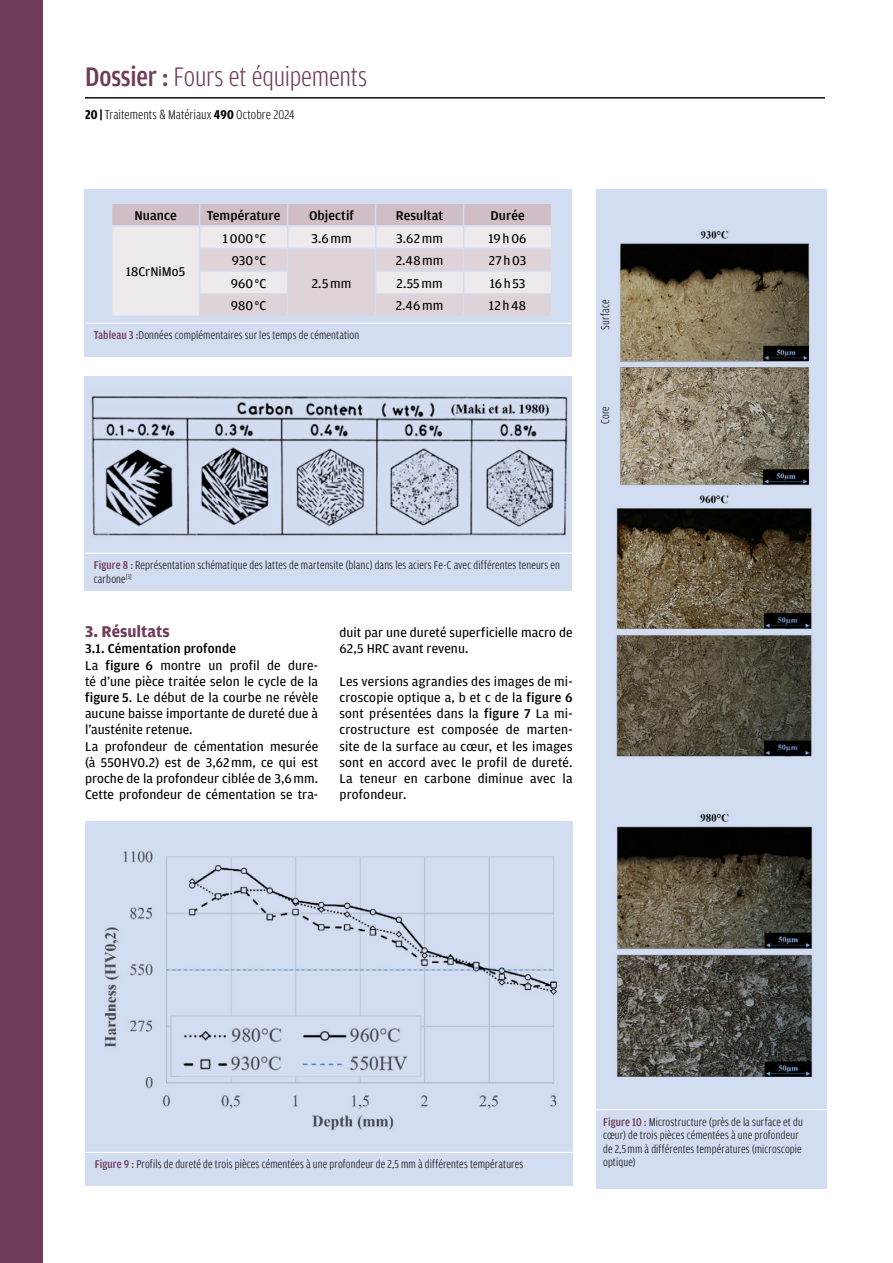
<style>
.page{position:relative;width:893px;height:1263px;background:#fff}
.page>*{position:absolute;margin:0;border:0;box-sizing:border-box;transform-origin:0 0}
.t1{font:300 28.5px "Amplitude Cond";letter-spacing:-.01em;color:#6f3c5a}
.Articles-Texte{font:700 16.5px "Amplitude";color:#6f3c5a}
.Articles-Texte-2{font:13.5px/16.2px "Amplitude";letter-spacing:.005em;color:#000;text-align:justify}
.Articles-Texte-3{font:500 13.5px "Amplitude";letter-spacing:.005em;color:#000}
.t2{font:300 13.5px "Amplitude Cond";letter-spacing:.005em;color:#000}
.Légendes{font:300 12px/13.5px "Amplitude Cond";letter-spacing:.01em;color:#000}
.s1{font-weight:500}
.s2{font-weight:700}
.s3{font-weight:500;color:#6f3c5a}
</style>
<div class="page">
<hr style="left:85px;top:98px;width:740px;height:1px;background:#000">
<div style="left:0;top:0;width:43px;height:1263px;background:#6f3c5a"></div>
<div style="left:85px;top:189px;width:487px;height:168px;background:#d3ddf2"></div>
<svg style="left:112px;top:204px;width:439px;height:112px"></svg>
<hr style="left:85px;top:323px;width:486px;height:1px;background:#fff">
<div style="left:85px;top:821px;width:487px;height:365px;background:#d3ddf2"></div>
<hr style="left:86px;top:1152px;width:491px;height:1px;background:#fff">
<img style="left:104px;top:851px;width:453px;height:280px">
<div style="left:596px;top:189px;width:230px;height:999px;background:#d3ddf2"></div>
<img style="left:616px;top:230px;width:196px;height:527px">
<img style="left:616px;top:813px;width:197px;height:264px">
<hr style="left:595px;top:1109px;width:233px;height:1px;background:#fff">
<div style="left:84px;top:376px;width:487px;height:214px;background:#d3ddf2"></div>
<hr style="left:85px;top:553px;width:491px;height:1px;background:#fff">
<img style="left:91px;top:396px;width:477px;height:140px">
<h1 class="t1" style="left:85px;top:62px;width:284px"><span class="s1">Dossier :</span> Fours et équipements</h1>
<p class="t2" style="left:85px;top:107px;width:211px"><span class="s2">20 |</span> Traitements &amp; Matériaux <span class="s2">490</span> Octobre 2024</p>
<p class="Articles-Texte-3" style="left:134px;top:208px;width:44px">Nuance</p>
<p class="Articles-Texte-3" style="left:207px;top:208px;width:75px">Température</p>
<p class="Articles-Texte-3" style="left:309px;top:208px;width:47px">Objectif</p>
<p class="Articles-Texte-3" style="left:396px;top:208px;width:49px">Resultat</p>
<p class="Articles-Texte-3" style="left:490px;top:208px;width:36px">Durée</p>
<p class="Articles-Texte-2" style="left:223px;top:230px;width:45px">1000°C</p>
<p class="Articles-Texte-2" style="left:311px;top:230px;width:42px">3.6mm</p>
<p class="Articles-Texte-2" style="left:396px;top:230px;width:48px">3.62mm</p>
<p class="Articles-Texte-2" style="left:489px;top:230px;width:39px">19h06</p>
<p class="Articles-Texte-2" style="left:232px;top:253px;width:36px">930°C</p>
<p class="Articles-Texte-2" style="left:312px;top:275px;width:41px">2.5mm</p>
<p class="Articles-Texte-2" style="left:396px;top:253px;width:49px">2.48mm</p>
<p class="Articles-Texte-2" style="left:489px;top:253px;width:39px">27h03</p>
<p class="Articles-Texte-2" style="left:126px;top:264px;width:61px">18CrNiMo5</p>
<p class="Articles-Texte-2" style="left:231px;top:275px;width:37px">960°C</p>
<p class="Articles-Texte-2" style="left:397px;top:275px;width:48px">2.55mm</p>
<p class="Articles-Texte-2" style="left:490px;top:275px;width:37px">16h53</p>
<p class="Articles-Texte-2" style="left:231px;top:298px;width:37px">980°C</p>
<p class="Articles-Texte-2" style="left:396px;top:298px;width:49px">2.46mm</p>
<p class="Articles-Texte-2" style="left:489px;top:298px;width:39px">12h48</p>
<p class="Légendes" style="left:94px;top:329px;width:267px"><span class="s3">Tableau 3 :</span>Données complémentaires sur les temps de cémentation</p>
<p class="Légendes" style="left:598px;top:330px;width:31px;rotate:-90deg">Surface</p>
<p class="Légendes" style="left:598px;top:424px;width:19px;rotate:-90deg">Core</p>
<p class="Légendes" style="left:94px;top:558px;width:468px"><span class="s3">Figure 8 :</span> Représentation schématique des lattes de martensite (blanc) dans les aciers Fe-C avec différentes teneurs en carbone<sup>[3]</sup></p>
<p class="Articles-Texte" style="left:85px;top:623px;width:86px">3. Résultats</p>
<p class="Articles-Texte-3" style="left:85px;top:641px;width:152px">3.1. Cémentation profonde</p>
<p class="Articles-Texte-2" style="left:85px;top:657px;width:235px">La <span class="s1">figure 6</span> montre un profil de dure&shy;té d’une pièce traitée selon le cycle de la <span class="s1">figure 5</span>. Le début de la courbe ne révèle aucune baisse importante de dureté due à l’austénite retenue.</p>
<p class="Articles-Texte-2" style="left:85px;top:738px;width:235px">La profondeur de cémentation mesurée (à 550HV0.2) est de 3,62mm, ce qui est proche de la profondeur ciblée de 3,6mm.<br>Cette profondeur de cémentation se tra-</p>
<p class="Articles-Texte-2" style="left:339px;top:625px;width:235px">duit par une dureté superficielle macro de<br>62,5 HRC avant revenu.</p>
<p class="Articles-Texte-2" style="left:339px;top:673px;width:235px">Les versions agrandies des images de mi&shy;croscopie optique a, b et c de la <span class="s1">figure 6 </span>sont présentées dans la <span class="s1">figure 7</span> La mi&shy;crostructure est composée de marten&shy;site de la surface au cœur, et les images sont en accord avec le profil de dureté.<br>La teneur en carbone diminue avec la profondeur.</p>
<p class="Légendes" style="left:95px;top:1158px;width:430px"><span class="s3">Figure 9 :</span> Profils de dureté de trois pièces cémentées à une profondeur de 2,5 mm à différentes températures</p>
<p class="Légendes" style="left:603px;top:1115px;width:201px"><span class="s3">Figure 10 :</span> Microstructure (près de la surface et du cœur) de trois pièces cémentées à une profondeur de 2,5mm à différentes températures (microscopie optique)</p>
</div>
